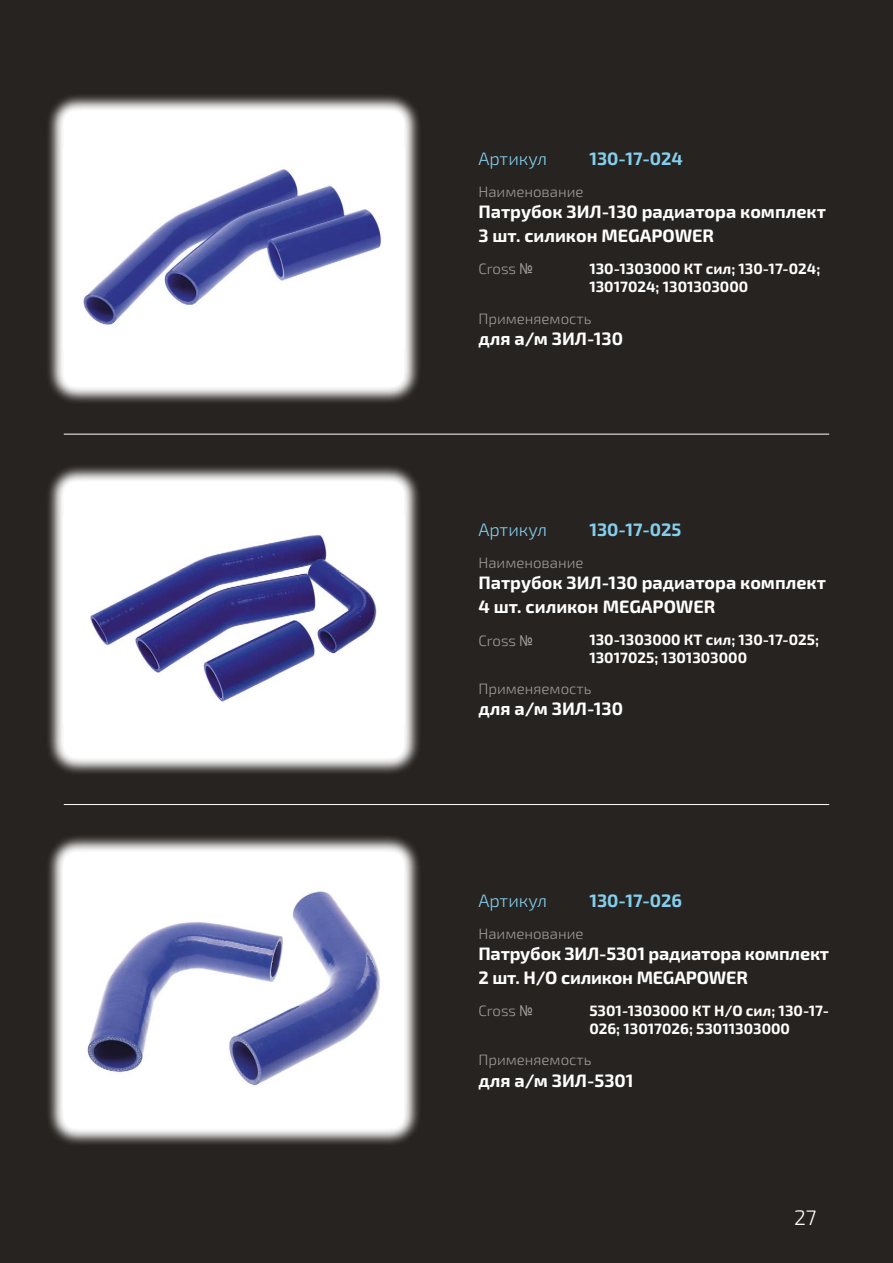
<style>
.page{position:relative;width:893px;height:1263px;background:#272320}
.page>*{position:absolute;margin:0;border:0;box-sizing:border-box;transform-origin:0 0}
.t1{font:300 21px "Exo 2.0";color:#fff}
.t2{font:700 18px/24px "Exo 2.0";color:#fff}
.t3{font:700 18px "Exo 2.0";color:#84cfed}
.t4{font:300 18px "Exo 2.0";color:#84cfed}
.t5{font:700 15px/18px "Exo 2.0";color:#fff}
.t6{font:300 15px "Exo 2.0";color:#9d9d9c}
.s1{font-family:"Arial Narrow";font-weight:400}
</style>
<div class="page">
<hr style="left:64px;top:434px;width:765px;height:1px;background:#fff">
<hr style="left:64px;top:804px;width:765px;height:1px;background:#fff">
<svg style="left:48px;top:95px;width:371px;height:308px;background:#949290"></svg>
<div style="left:64px;top:110px;width:340px;height:277px;background:#fff;border-radius:13px"></div>
<img style="left:83px;top:167px;width:299px;height:158px">
<svg style="left:48px;top:466px;width:371px;height:308px;background:#949290"></svg>
<div style="left:64px;top:481px;width:340px;height:277px;background:#fff;border-radius:13px"></div>
<img style="left:90px;top:533px;width:287px;height:169px">
<svg style="left:48px;top:836px;width:371px;height:308px;background:#989695"></svg>
<div style="left:64px;top:852px;width:340px;height:276px;background:#fff;border-radius:13px"></div>
<img style="left:84px;top:891px;width:296px;height:195px">
<p class="t4" style="left:478px;top:148px;width:70px">Артикул</p>
<p class="t3" style="left:589px;top:148px;width:95px">130-17-024</p>
<p class="t6" style="left:478px;top:183px;width:107px">Наименование</p>
<p class="t2" style="left:478px;top:200px;width:349px">Патрубок ЗИЛ-130 радиатора комплект<br>3 шт. силикон MEGAPOWER</p>
<p class="t6" style="left:478px;top:260px;width:56px">Cross <span class="s1">№</span></p>
<p class="t5" style="left:589px;top:260px;width:232px">130-1303000 КТ сил; 130-17-024;<br>13017024; 1301303000</p>
<p class="t6" style="left:478px;top:310px;width:115px">Применяемость</p>
<p class="t2" style="left:478px;top:327px;width:146px">для а/м ЗИЛ-130</p>
<p class="t4" style="left:478px;top:520px;width:70px">Артикул</p>
<p class="t3" style="left:589px;top:519px;width:94px">130-17-025</p>
<p class="t6" style="left:478px;top:554px;width:107px">Наименование</p>
<p class="t2" style="left:478px;top:571px;width:349px">Патрубок ЗИЛ-130 радиатора комплект<br>4 шт. силикон MEGAPOWER</p>
<p class="t6" style="left:478px;top:632px;width:56px">Cross <span class="s1">№</span></p>
<p class="t5" style="left:589px;top:631px;width:231px">130-1303000 КТ сил; 130-17-025;<br>13017025; 1301303000</p>
<p class="t6" style="left:478px;top:680px;width:115px">Применяемость</p>
<p class="t2" style="left:478px;top:697px;width:146px">для а/м ЗИЛ-130</p>
<p class="t4" style="left:478px;top:890px;width:70px">Артикул</p>
<p class="t3" style="left:589px;top:890px;width:94px">130-17-026</p>
<p class="t6" style="left:478px;top:925px;width:107px">Наименование</p>
<p class="t2" style="left:478px;top:942px;width:352px">Патрубок ЗИЛ-5301 радиатора комплект<br>2 шт. Н/О силикон MEGAPOWER</p>
<p class="t6" style="left:478px;top:1002px;width:56px">Cross <span class="s1">№</span></p>
<p class="t5" style="left:589px;top:1002px;width:241px">5301-1303000 КТ Н/О сил; 130-17-<br>026; 13017026; 53011303000</p>
<p class="t6" style="left:478px;top:1051px;width:115px">Применяемость</p>
<p class="t2" style="left:478px;top:1069px;width:157px">для а/м ЗИЛ-5301</p>
<p class="t1" style="left:794px;top:1205px;width:24px">27</p>
</div>
